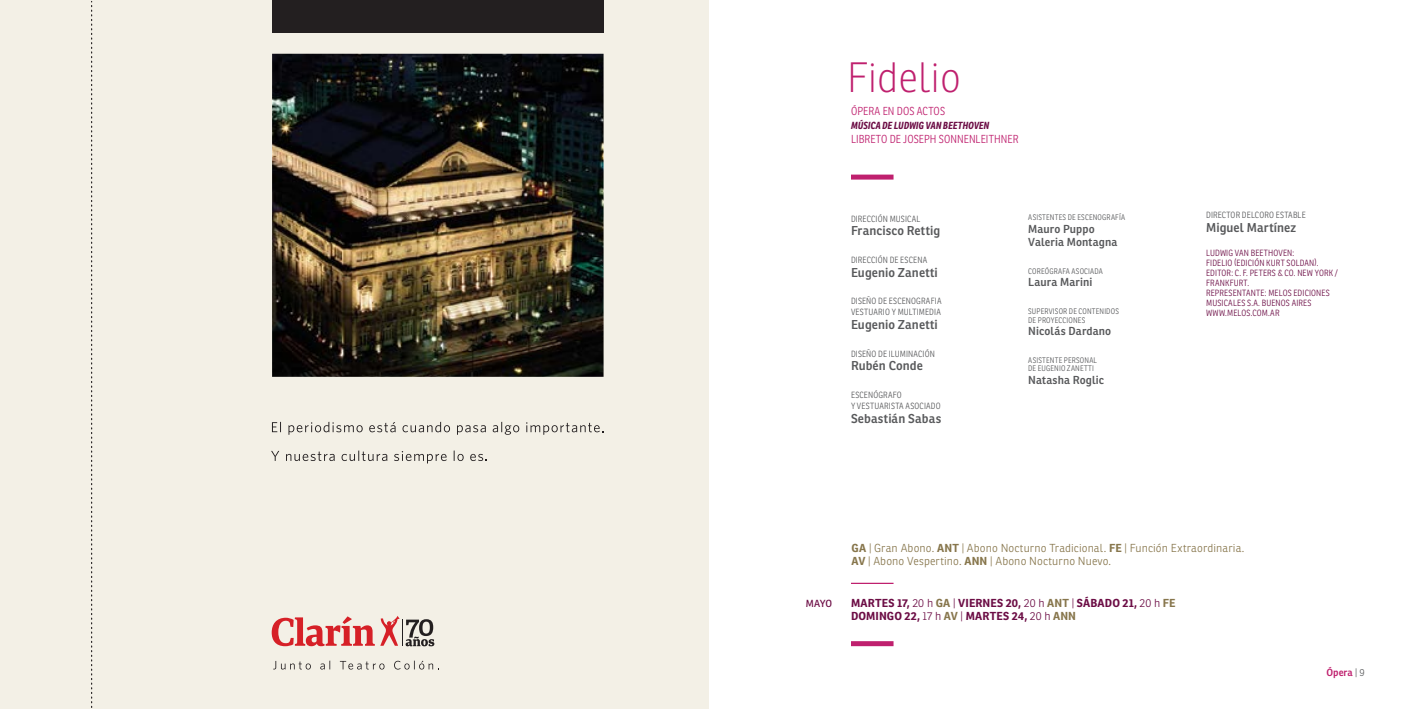
<style>
.page{position:relative;width:1418px;height:709px;background:#fff}
.page>*{position:absolute;margin:0;border:0;box-sizing:border-box;transform-origin:0 0}
.t1{font:100 41.25px "Ronnia";color:#bf206e}
.t2{font:600 12.5px "Ronnia";letter-spacing:.005em;color:#58595b}
.t3{font:300 11.25px/13.8px "Ronnia";letter-spacing:.01em;color:#87764c}
.t4{font:700 11.25px/13.8px "Ronnia";letter-spacing:.015em;color:#6c0d45}
.t5{font:600 11.25px/13.8px "Ronnia";letter-spacing:.01em;color:#58595b}
.t6{font:300 11.25px "Ronnia Cond";letter-spacing:.01em;color:#bf206e}
.t7{font:italic 700 10px "Ronnia Cond";letter-spacing:.01em;color:#6c0d45}
.t8{font:600 10px "Ronnia";color:#bf206e}
.t9{font:10px "Ronnia";color:#6c0d45}
.t10{font:300 8.75px/10px "Ronnia Cond";letter-spacing:.02em;color:#6c0d45}
.t11{font:300 8.75px/11.2px "Ronnia Cond";letter-spacing:.02em;color:#58595b}
.t12{font:300 7.88px/8.8px "Ronnia Cond";letter-spacing:.025em;color:#58595b}
.s1{font-weight:700}
.s2{font-weight:300}
.s3{color:#87764c}
.s4{font-weight:300;color:#58595b}
</style>
<div class="page">
<div style="left:851px;top:175px;width:42px;height:5px;background:#bf206e"></div>
<div style="left:851px;top:641px;width:42px;height:5px;background:#bf206e"></div>
<hr style="left:851px;top:582px;width:42px;height:2px;background:#bf206e">
<div style="left:0;top:0;width:709px;height:709px;background:#f3f0e6"></div>
<div style="left:272px;top:0;width:331px;height:33px;background:#231f20"></div>
<img style="left:272px;top:54px;width:331px;height:323px">
<svg style="left:91px;top:1px;width:1px;height:706px"></svg>
<svg style="left:272px;top:422px;width:9px;height:10px"></svg>
<svg style="left:288px;top:422px;width:75px;height:13px"></svg>
<svg style="left:369px;top:422px;width:26px;height:10px"></svg>
<svg style="left:402px;top:422px;width:48px;height:10px"></svg>
<svg style="left:457px;top:425px;width:29px;height:10px"></svg>
<svg style="left:492px;top:422px;width:27px;height:13px"></svg>
<svg style="left:526px;top:422px;width:77px;height:13px"></svg>
<svg style="left:271px;top:451px;width:8px;height:10px"></svg>
<svg style="left:286px;top:451px;width:48px;height:10px"></svg>
<svg style="left:341px;top:450px;width:46px;height:11px"></svg>
<svg style="left:394px;top:451px;width:52px;height:12px"></svg>
<svg style="left:453px;top:450px;width:10px;height:11px"></svg>
<svg style="left:470px;top:454px;width:17px;height:7px"></svg>
<svg style="left:272px;top:616px;width:162px;height:30px"></svg>
<svg style="left:273px;top:661px;width:38px;height:8px"></svg>
<svg style="left:320px;top:660px;width:10px;height:9px"></svg>
<svg style="left:340px;top:661px;width:44px;height:8px"></svg>
<svg style="left:394px;top:660px;width:40px;height:9px"></svg>
<h1 class="t1" style="left:846px;top:54px;width:116px">Fidelio</h1>
<p class="t6" style="left:851px;top:105px;width:96px">ÓPERA EN DOS ACTOS</p>
<p class="t7" style="left:851px;top:119px;width:140px">MÚSICA DE LUDWIG VAN BEETHOVEN</p>
<p class="t6" style="left:851px;top:132px;width:169px">LIBRETO DE JOSEPH SONNENLEITHNER</p>
<p class="t11" style="left:851px;top:213px;width:71px">DIRECCIÓN MUSICAL</p>
<h2 class="t2" style="left:851px;top:223px;width:91px">Francisco Rettig</h2>
<p class="t11" style="left:851px;top:254px;width:78px">DIRECCIÓN DE ESCENA</p>
<h2 class="t2" style="left:851px;top:264px;width:88px">Eugenio Zanetti</h2>
<p class="t11" style="left:851px;top:295px;width:92px">DISEÑO DE ESCENOGRAFIA<br>VESTUARIO Y MULTIMEDIA</p>
<h2 class="t2" style="left:851px;top:317px;width:88px">Eugenio Zanetti</h2>
<p class="t11" style="left:851px;top:348px;width:85px">DISEÑO DE ILUMINACIÓN</p>
<h2 class="t2" style="left:851px;top:358px;width:73px">Rubén Conde</h2>
<p class="t11" style="left:851px;top:389px;width:91px">ESCENÓGRAFO<br>Y VESTUARISTA ASOCIADO</p>
<h2 class="t2" style="left:851px;top:411px;width:92px">Sebastián Sabas</h2>
<p class="t12" style="left:1028px;top:213px;width:98px">ASISTENTES DE ESCENOGRAFÍA</p>
<p class="t5" style="left:1028px;top:222px;width:91px">Mauro Puppo<br>Valeria Montagna</p>
<p class="t12" style="left:1028px;top:267px;width:76px">COREÓGRAFA ASOCIADA</p>
<p class="t5" style="left:1028px;top:275px;width:66px">Laura Marini</p>
<p class="t12" style="left:1028px;top:307px;width:92px">SUPERVISOR DE CONTENIDOS<br>DE PROYECCIONES</p>
<p class="t5" style="left:1028px;top:324px;width:84px">Nicolás Dardano</p>
<p class="t12" style="left:1028px;top:355px;width:70px">ASISTENTE PERSONAL<br>DE EUGENIO ZANETTI</p>
<p class="t5" style="left:1028px;top:373px;width:77px">Natasha Roglic</p>
<p class="t11" style="left:1206px;top:209px;width:101px">DIRECTOR DELCORO ESTABLE</p>
<h2 class="t2" style="left:1206px;top:219px;width:91px">Miguel Martínez</h2>
<p class="t10" style="left:1206px;top:247px;width:133px">LUDWIG VAN BEETHOVEN:<br>FIDELIO (EDICIÓN KURT SOLDAN).<br>EDITOR: C. F. PETERS &amp; CO. NEW YORK /<br>FRANKFURT.<br>REPRESENTANTE: MELOS EDICIONES<br>MUSICALES S.A. BUENOS AIRES<br>WWW.MELOS.COM.AR</p>
<p class="t9" style="left:805px;top:596px;width:28px">MAYO</p>
<p class="t3" style="left:851px;top:540px;width:394px"><span class="s1">GA</span> | Gran Abono. <span class="s1">ANT</span> | Abono Nocturno Tradicional. <span class="s1">FE</span> | Función Extraordinaria.<br><span class="s1">AV</span> | Abono Vespertino. <span class="s1">ANN</span> | Abono Nocturno Nuevo.</p>
<p class="t4" style="left:851px;top:595px;width:326px">MARTES 17, <span class="s2">20 h</span> <span class="s3">GA</span> <span class="s2">|</span> VIERNES 20, <span class="s2">20 h</span> <span class="s3">ANT</span> <span class="s2">|</span> SÁBADO 21, <span class="s2">20 h</span> <span class="s3">FE<br></span>DOMINGO 22, <span class="s2">17 h</span> <span class="s3">AV</span> <span class="s2">|</span> MARTES 24, <span class="s2">20 h</span> <span class="s3">ANN</span></p>
<p class="t8" style="left:1326px;top:666px;width:40px">Ópera <span class="s4">| 9</span></p>
</div>
